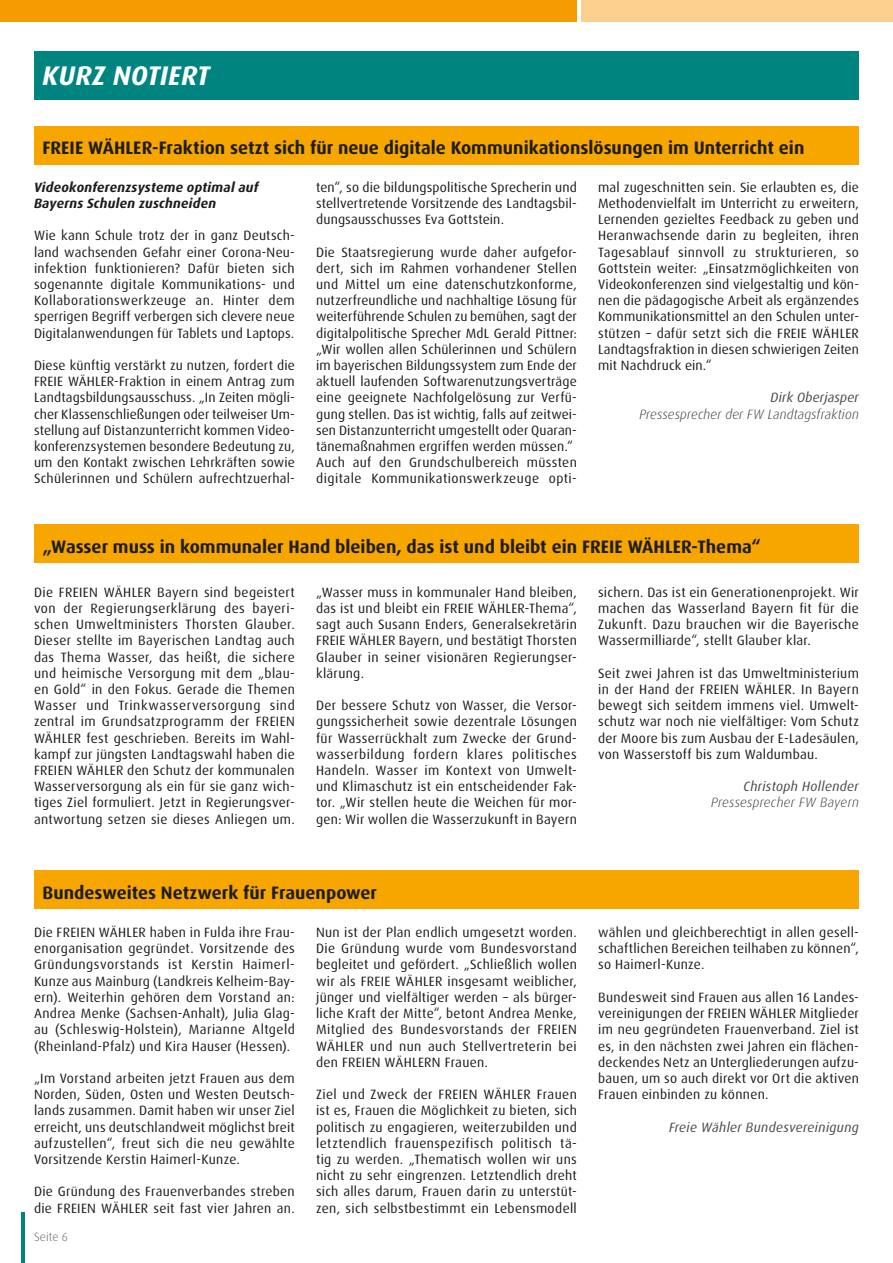
<style>
.page{position:relative;width:893px;height:1263px;background:#fff}
.page>*{position:absolute;margin:0;border:0;box-sizing:border-box;transform-origin:0 0}
.t1{font:italic 700 27px "Dax Pro";letter-spacing:.015em;color:#fff}
.t2{font:700 18px "Dax Pro";color:#1d1d1b}
.t3{font:13.5px/16.2px "Dax Pro";letter-spacing:.015em;color:#1d1d1b;text-align:justify}
.t4{font:italic 13.5px "Dax Pro";letter-spacing:.02em;color:#4a4a49}
.t5{font:italic 300 13.5px "Dax Pro";letter-spacing:.005em;color:#3c3c3b}
.t6{font:italic 700 13.5px/16.2px "Dax Pro";letter-spacing:.015em;color:#1d1d1b}
.t7{font:300 12px "Dax Pro";letter-spacing:.005em;color:#646363}
</style>
<div class="page">
<hr style="left:21px;top:1212px;width:4px;height:51px;background:#008480">
<div style="left:581px;top:0;width:312px;height:21px;background:#fccf8f"></div>
<div style="left:0;top:0;width:577px;height:21px;background:#f59c00"></div>
<div style="left:34px;top:51px;width:825px;height:49px;background:#008480"></div>
<div style="left:34px;top:126px;width:825px;height:38px;background:#f7a600"></div>
<div style="left:34px;top:525px;width:825px;height:38px;background:#f7a600"></div>
<div style="left:34px;top:870px;width:825px;height:39px;background:#f7a600"></div>
<h1 class="t1" style="left:43px;top:58px;width:169px">KURZ NOTIERT</h1>
<h2 class="t2" style="left:43px;top:136px;width:763px">FREIE WÄHLER-Fraktion setzt sich für neue digitale Kommunikationslösungen im Unterricht ein</h2>
<p class="t6" style="left:34px;top:179px;width:226px">Videokonferenzsysteme optimal auf<br>Bayerns Schulen zuschneiden</p>
<p class="t3" style="left:34px;top:228px;width:262px">Wie kann Schule trotz der in ganz Deutsch&shy;land wachsenden Gefahr einer Corona-Neu&shy;infektion funktionieren? Dafür bieten sich sogenannte digitale Kommunikations- und Kollaborationswerkzeuge an. Hinter dem sperrigen Begriff verbergen sich clevere neue Digitalanwendungen für Tablets und Laptops.</p>
<p class="t3" style="left:34px;top:357px;width:262px">Diese künftig verstärkt zu nutzen, fordert die FREIE WÄHLER-Fraktion in einem Antrag zum Landtagsbildungsausschuss. „In Zeiten mögli&shy;cher Klassenschließungen oder teilweiser Um&shy;stellung auf Distanzunterricht kommen Video&shy;konferenzsystemen besondere Bedeutung zu, um den Kontakt zwischen Lehrkräften sowie Schülerinnen und Schülern aufrechtzuerhal-</p>
<p class="t3" style="left:316px;top:179px;width:262px">ten“, so die bildungspolitische Sprecherin und stellvertretende Vorsitzende des Landtagsbil&shy;dungsausschusses Eva Gottstein.</p>
<p class="t3" style="left:316px;top:244px;width:262px;text-align:left">Die Staatsregierung wurde daher aufgefor&shy;dert, sich im Rahmen vorhandener Stellen und Mittel um eine datenschutzkonforme, nutzerfreundliche und nachhaltige Lösung für weiterführende Schulen zu bemühen, sagt der digitalpolitische Sprecher MdL Gerald Pittner: „Wir wollen allen Schülerinnen und Schülern im bayerischen Bildungssystem zum Ende der aktuell laufenden Softwarenutzungsverträge eine geeignete Nachfolgelösung zur Verfü&shy;gung stellen. Das ist wichtig, falls auf zeitwei&shy;sen Distanzunterricht umgestellt oder Quaran&shy;tänemaßnahmen ergriffen werden müssen.“ Auch auf den Grundschulbereich müssten digitale Kommunikationswerkzeuge opti-</p>
<p class="t3" style="left:598px;top:179px;width:262px">mal zugeschnitten sein. Sie erlaubten es, die Methodenvielfalt im Unterricht zu erweitern, Lernenden gezieltes Feedback zu geben und Heranwachsende darin zu begleiten, ihren Tagesablauf sinnvoll zu strukturieren, so Gottstein weiter: „Einsatzmöglichkeiten von Videokonferenzen sind vielgestaltig und kön&shy;nen die pädagogische Arbeit als ergänzendes Kommunikationsmittel an den Schulen unter&shy;stützen – dafür setzt sich die FREIE WÄHLER Landtagsfraktion in diesen schwierigen Zeiten mit Nachdruck ein.“</p>
<p class="t4" style="left:770px;top:389px;width:90px">Dirk Oberjasper</p>
<p class="t5" style="left:639px;top:405px;width:221px">Pressesprecher der FW Landtagsfraktion</p>
<h2 class="t2" style="left:43px;top:535px;width:720px">„Wasser muss in kommunaler Hand bleiben, das ist und bleibt ein FREIE WÄHLER-Thema“</h2>
<p class="t3" style="left:34px;top:584px;width:262px">Die FREIEN WÄHLER Bayern sind begeistert von der Regierungserklärung des bayeri&shy;schen Umweltministers Thorsten Glauber.<br>Dieser stellte im Bayerischen Landtag auch das Thema Wasser, das heißt, die sichere und heimische Versorgung mit dem „blau&shy;en Gold“ in den Fokus. Gerade die Themen Wasser und Trinkwasserversorgung sind zentral im Grundsatzprogramm der FREIEN WÄHLER fest geschrieben. Bereits im Wahl&shy;kampf zur jüngsten Landtagswahl haben die FREIEN WÄHLER den Schutz der kommunalen Wasserversorgung als ein für sie ganz wich&shy;tiges Ziel formuliert. Jetzt in Regierungsver&shy;antwortung setzen sie dieses Anliegen um.</p>
<p class="t3" style="left:316px;top:584px;width:262px">„Wasser muss in kommunaler Hand bleiben, das ist und bleibt ein FREIE WÄHLER-Thema“, sagt auch Susann Enders, Generalsekretärin FREIE WÄHLER Bayern, und bestätigt Thorsten Glauber in seiner visionären Regierungser&shy;klärung.</p>
<p class="t3" style="left:598px;top:584px;width:262px">sichern. Das ist ein Generationenprojekt. Wir machen das Wasserland Bayern fit für die Zukunft. Dazu brauchen wir die Bayerische Wassermilliarde“, stellt Glauber klar.</p>
<p class="t3" style="left:598px;top:665px;width:262px">Seit zwei Jahren ist das Umweltministerium in der Hand der FREIEN WÄHLER. In Bayern bewegt sich seitdem immens viel. Umwelt&shy;schutz war noch nie vielfältiger: Vom Schutz der Moore bis zum Ausbau der E-Ladesäulen, von Wasserstoff bis zum Waldumbau.</p>
<p class="t4" style="left:744px;top:778px;width:117px">Christoph Hollender</p>
<p class="t5" style="left:711px;top:794px;width:149px">Pressesprecher FW Bayern</p>
<p class="t3" style="left:316px;top:697px;width:262px">Der bessere Schutz von Wasser, die Versor&shy;gungssicherheit sowie dezentrale Lösungen für Wasserrückhalt zum Zwecke der Grund&shy;wasserbildung fordern klares politisches Handeln. Wasser im Kontext von Umwelt&shy;und Klimaschutz ist ein entscheidender Fak&shy;tor. „Wir stellen heute die Weichen für mor&shy;gen: Wir wollen die Wasserzukunft in Bayern</p>
<h2 class="t2" style="left:43px;top:881px;width:336px">Bundesweites Netzwerk für Frauenpower</h2>
<p class="t3" style="left:34px;top:924px;width:262px">Die FREIEN WÄHLER haben in Fulda ihre Frau&shy;enorganisation gegründet. Vorsitzende des Gründungsvorstands ist Kerstin Haimerl-Kunze aus Mainburg (Landkreis Kelheim-Bay&shy;ern). Weiterhin gehören dem Vorstand an:<br>Andrea Menke (Sachsen-Anhalt), Julia Glag&shy;au (Schleswig-Holstein), Marianne Altgeld (Rheinland-Pfalz) und Kira Hauser (Hessen).</p>
<p class="t3" style="left:34px;top:1070px;width:262px">„Im Vorstand arbeiten jetzt Frauen aus dem Norden, Süden, Osten und Westen Deutsch&shy;lands zusammen. Damit haben wir unser Ziel erreicht, uns deutschlandweit möglichst breit aufzustellen“, freut sich die neu gewählte Vorsitzende Kerstin Haimerl-Kunze.</p>
<p class="t3" style="left:34px;top:1183px;width:262px">Die Gründung des Frauenverbandes streben die FREIEN WÄHLER seit fast vier Jahren an.</p>
<p class="t3" style="left:316px;top:924px;width:262px">Nun ist der Plan endlich umgesetzt worden.<br>Die Gründung wurde vom Bundesvorstand begleitet und gefördert. „Schließlich wollen wir als FREIE WÄHLER insgesamt weiblicher, jünger und vielfältiger werden – als bürger&shy;liche Kraft der Mitte“, betont Andrea Menke, Mitglied des Bundesvorstands der FREIEN WÄHLER und nun auch Stellvertreterin bei den FREIEN WÄHLERN Frauen.</p>
<p class="t3" style="left:316px;top:1086px;width:262px">Ziel und Zweck der FREIEN WÄHLER Frauen ist es, Frauen die Möglichkeit zu bieten, sich politisch zu engagieren, weiterzubilden und letztendlich frauenspezifisch politisch tä&shy;tig zu werden. „Thematisch wollen wir uns nicht zu sehr eingrenzen. Letztendlich dreht sich alles darum, Frauen darin zu unterstüt&shy;zen, sich selbstbestimmt ein Lebensmodell</p>
<p class="t7" style="left:34px;top:1229px;width:35px">Seite 6</p>
<p class="t3" style="left:598px;top:924px;width:262px">wählen und gleichberechtigt in allen gesell&shy;schaftlichen Bereichen teilhaben zu können“, so Haimerl-Kunze.</p>
<p class="t3" style="left:598px;top:989px;width:262px">Bundesweit sind Frauen aus allen 16 Landes&shy;vereinigungen der FREIEN WÄHLER Mitglieder im neu gegründeten Frauenverband. Ziel ist es, in den nächsten zwei Jahren ein flächen&shy;deckendes Netz an Untergliederungen aufzu&shy;bauen, um so auch direkt vor Ort die aktiven Frauen einbinden zu können.</p>
<p class="t4" style="left:669px;top:1118px;width:191px">Freie Wähler Bundesvereinigung</p>
</div>
